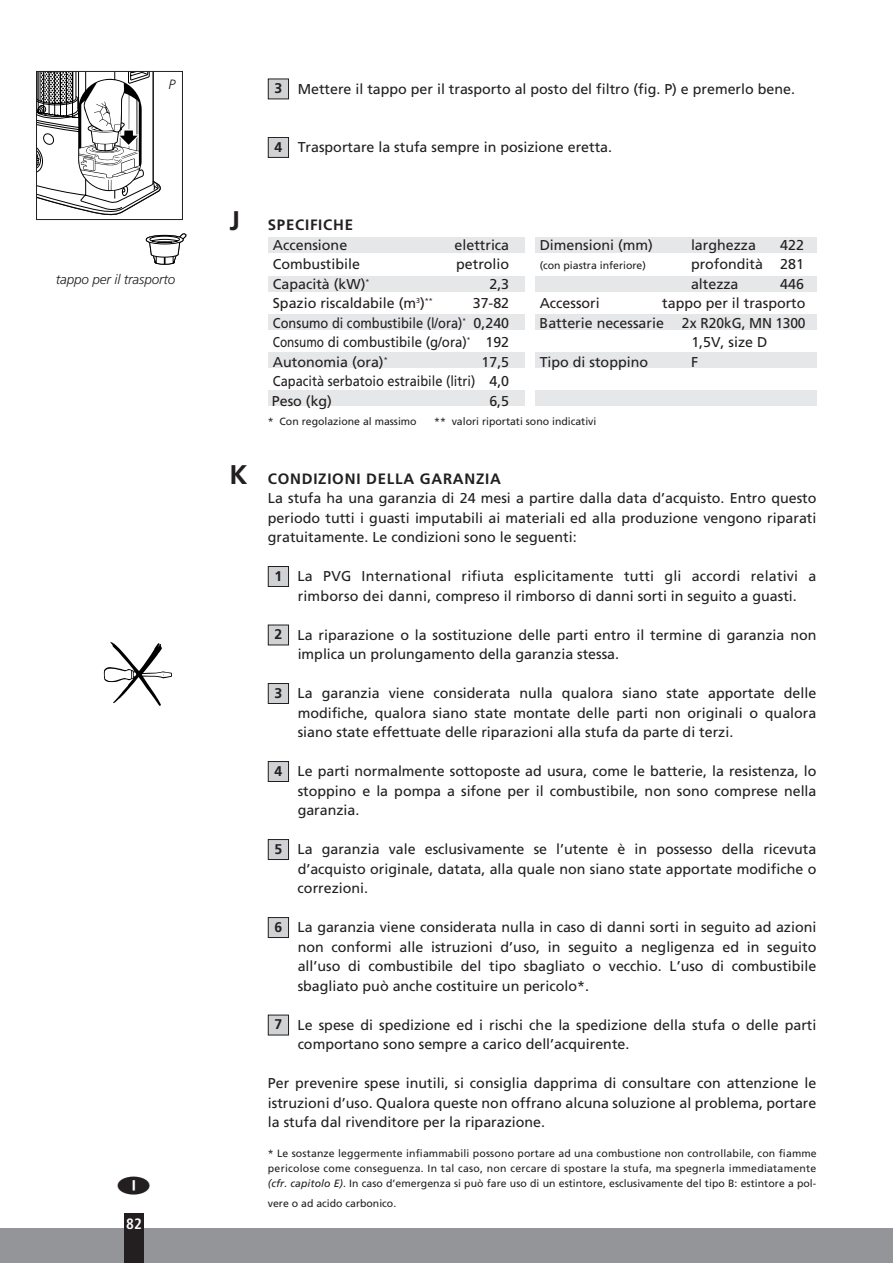
<style>
.page{position:relative;width:893px;height:1263px;background:#fff}
.page>*{position:absolute;margin:0;border:0;box-sizing:border-box;transform-origin:0 0}
.t1{font:700 15px "Frutiger";letter-spacing:.05em;color:#231f20}
.t2{font:700 condensed 15px "Frutiger";color:#fff}
.t3{font:14.25px/19.5px "Frutiger";color:#231f20;text-align:justify}
.t4{font:14.25px "Frutiger";color:#231f20;scale:.9 1}
.t5{font:14.25px "Frutiger";color:#231f20;scale:.83 1}
.t6{font:700 14.1px "Frutiger";color:#231f20}
.bijschrift_buiten_ka{font:italic 300 13.5px "Frutiger";letter-spacing:-.01em;color:#231f20}
.bijsch{font:italic 300 13.5px "Frutiger";color:#231f20}
._13_voetnoot{font:10.5px/15px "Frutiger";letter-spacing:.005em;color:#231f20;text-align:justify}
.body_15mm_inspring{font:10.5px "Frutiger";color:#231f20}
.s1{font-size:27px}
.s2{font-style:italic}
</style>
<div class="page">
<div style="left:268px;top:237px;width:548px;height:16px;background:#e6e7e9"></div>
<div style="left:268px;top:276px;width:548px;height:16px;background:#e6e7e9"></div>
<div style="left:268px;top:314px;width:548px;height:16px;background:#e6e7e9"></div>
<div style="left:268px;top:352px;width:548px;height:16px;background:#e6e7e9"></div>
<div style="left:268px;top:390px;width:548px;height:16px;background:#e6e7e9"></div>
<div style="left:525px;top:236px;width:9px;height:172px;background:#fff"></div>
<div style="left:268px;top:79px;width:21px;height:20px;background:#d1d2d4"></div>
<div style="left:268px;top:79px;width:21px;height:20px;border:1px solid #231f20"></div>
<div style="left:268px;top:137px;width:21px;height:20px;background:#d1d2d4"></div>
<div style="left:268px;top:137px;width:21px;height:21px;border:1px solid #231f20"></div>
<div style="left:268px;top:566px;width:21px;height:20px;background:#d1d2d4"></div>
<div style="left:268px;top:566px;width:21px;height:21px;border:1px solid #231f20"></div>
<div style="left:268px;top:625px;width:21px;height:20px;background:#d1d2d4"></div>
<div style="left:268px;top:625px;width:21px;height:20px;border:1px solid #231f20"></div>
<div style="left:268px;top:683px;width:21px;height:20px;background:#d1d2d4"></div>
<div style="left:268px;top:683px;width:21px;height:21px;border:1px solid #231f20"></div>
<div style="left:268px;top:761px;width:21px;height:20px;background:#d1d2d4"></div>
<div style="left:268px;top:761px;width:21px;height:21px;border:1px solid #231f20"></div>
<div style="left:268px;top:839px;width:21px;height:20px;background:#d1d2d4"></div>
<div style="left:268px;top:839px;width:21px;height:21px;border:1px solid #231f20"></div>
<div style="left:268px;top:917px;width:21px;height:20px;background:#d1d2d4"></div>
<div style="left:268px;top:917px;width:21px;height:21px;border:1px solid #231f20"></div>
<div style="left:268px;top:1015px;width:21px;height:20px;background:#d1d2d4"></div>
<div style="left:268px;top:1015px;width:21px;height:20px;border:1px solid #231f20"></div>
<div style="left:0;top:1229px;width:893px;height:34px;background:#939598"></div>
<div style="left:124px;top:1213px;width:20px;height:50px;background:#231f20"></div>
<svg style="left:104px;top:642px;width:68px;height:64px"></svg>
<svg style="left:145px;top:233px;width:42px;height:32px"></svg>
<svg style="left:38px;top:73px;width:123px;height:143px"></svg>
<div style="left:36px;top:71px;width:147px;height:149px;border:1px solid #231f20"></div>
<p class="bijsch" style="left:169px;top:77px;width:8px">P</p>
<p class="bijschrift_buiten_ka" style="left:56px;top:272px;width:121px">tappo per il trasporto</p>
<p class="t2" style="left:126px;top:1215px;width:17px">82</p>
<p class="t6" style="left:275px;top:80px;width:9px">3</p>
<p class="t3" style="left:298px;top:79px;width:499px">Mettere il tappo per il trasporto al posto del filtro (fig. P) e premerlo bene.</p>
<p class="t6" style="left:275px;top:139px;width:9px">4</p>
<p class="t3" style="left:298px;top:137px;width:316px">Trasportare la stufa sempre in posizione eretta.</p>
<p class="t1" style="left:230px;top:216px;width:125px"><span class="s1">J</span> SPECIFICHE</p>
<p class="t3" style="left:273px;top:235px;width:76px">Accensione</p>
<p class="t3" style="left:455px;top:235px;width:56px">elettrica</p>
<p class="t3" style="left:540px;top:235px;width:115px">Dimensioni (mm)</p>
<p class="t3" style="left:691px;top:235px;width:66px">larghezza</p>
<p class="t3" style="left:780px;top:235px;width:25px">422</p>
<p class="t3" style="left:273px;top:254px;width:89px">Combustibile</p>
<p class="t3" style="left:456px;top:254px;width:55px">petrolio</p>
<p class="_13_voetnoot" style="left:540px;top:258px;width:108px">(con piastra inferiore)</p>
<p class="t3" style="left:691px;top:254px;width:115px">profondità 281</p>
<p class="t3" style="left:273px;top:274px;width:98px">Capacità (kW)<sup>*</sup></p>
<p class="t3" style="left:489px;top:274px;width:21px">2,3</p>
<p class="t3" style="left:691px;top:274px;width:49px">altezza</p>
<p class="t3" style="left:780px;top:274px;width:25px">446</p>
<p class="t3" style="left:273px;top:293px;width:161px">Spazio riscaldabile (m<sup>3</sup>)<sup>**</sup></p>
<p class="t3" style="left:473px;top:293px;width:38px">37-82</p>
<p class="t3" style="left:540px;top:293px;width:62px">Accessori</p>
<p class="t3" style="left:662px;top:293px;width:145px">tappo per il trasporto</p>
<p class="t4" style="left:273px;top:314px;width:264px">Consumo di combustibile (l/ora)<sup>*</sup> 0,240</p>
<p class="t3" style="left:540px;top:313px;width:126px">Batterie necessarie</p>
<p class="t3" style="left:682px;top:313px;width:125px">2x R20kG, MN 1300</p>
<p class="t5" style="left:273px;top:334px;width:286px">Consumo di combustibile (g/ora)<sup>*</sup> 192</p>
<p class="t3" style="left:691px;top:332px;width:78px">1,5V, size D</p>
<p class="t3" style="left:273px;top:352px;width:116px">Autonomia (ora)<sup>*</sup></p>
<p class="t3" style="left:481px;top:352px;width:29px">17,5</p>
<p class="t3" style="left:540px;top:352px;width:110px">Tipo di stoppino</p>
<p class="t3" style="left:691px;top:352px;width:9px">F</p>
<p class="t4" style="left:273px;top:373px;width:264px">Capacità serbatoio estraibile (litri) 4,0</p>
<p class="t3" style="left:272px;top:391px;width:62px">Peso (kg)</p>
<p class="t3" style="left:489px;top:391px;width:21px">6,5</p>
<p class="body_15mm_inspring" style="left:268px;top:415px;width:150px">* Con regolazione al massimo</p>
<p class="body_15mm_inspring" style="left:434px;top:415px;width:164px">** valori riportati sono indicativi</p>
<p class="t1" style="left:230px;top:470px;width:273px"><span class="s1">K</span> CONDIZIONI DELLA GARANZIA</p>
<p class="t3" style="left:268px;top:488px;width:550px">La stufa ha una garanzia di 24 mesi a partire dalla data d’acquisto. Entro questo periodo tutti i guasti imputabili ai materiali ed alla produzione vengono riparati gratuitamente. Le condizioni sono le seguenti:</p>
<p class="t6" style="left:275px;top:568px;width:9px">1</p>
<p class="t3" style="left:298px;top:566px;width:520px">La PVG International rifiuta esplicitamente tutti gli accordi relativi a rimborso dei danni, compreso il rimborso di danni sorti in seguito a guasti.</p>
<p class="t6" style="left:275px;top:626px;width:9px">2</p>
<p class="t3" style="left:298px;top:625px;width:520px">La riparazione o la sostituzione delle parti entro il termine di garanzia non implica un prolungamento della garanzia stessa.</p>
<p class="t6" style="left:275px;top:685px;width:9px">3</p>
<p class="t3" style="left:298px;top:683px;width:520px">La garanzia viene considerata nulla qualora siano state apportate delle modifiche, qualora siano state montate delle parti non originali o qualora siano state effettuate delle riparazioni alla stufa da parte di terzi.</p>
<p class="t6" style="left:275px;top:763px;width:9px">4</p>
<p class="t3" style="left:298px;top:761px;width:520px">Le parti normalmente sottoposte ad usura, come le batterie, la resistenza, lo stoppino e la pompa a sifone per il combustibile, non sono comprese nella garanzia.</p>
<p class="t6" style="left:275px;top:841px;width:9px">5</p>
<p class="t3" style="left:298px;top:839px;width:520px">La garanzia vale esclusivamente se l’utente è in possesso della ricevuta d’acquisto originale, datata, alla quale non siano state apportate modifiche o correzioni.</p>
<p class="t6" style="left:275px;top:919px;width:9px">6</p>
<p class="t3" style="left:298px;top:917px;width:520px">La garanzia viene considerata nulla in caso di danni sorti in seguito ad azioni non conformi alle istruzioni d’uso, in seguito a negligenza ed in seguito all’uso di combustibile del tipo sbagliato o vecchio. L’uso di combustibile sbagliato può anche costituire un pericolo*.</p>
<p class="t6" style="left:275px;top:1016px;width:9px">7</p>
<p class="t3" style="left:298px;top:1015px;width:520px">Le spese di spedizione ed i rischi che la spedizione della stufa o delle parti comportano sono sempre a carico dell’acquirente.</p>
<p class="t3" style="left:268px;top:1073px;width:550px">Per prevenire spese inutili, si consiglia dapprima di consultare con attenzione le istruzioni d’uso. Qualora queste non offrano alcuna soluzione al problema, portare la stufa dal rivenditore per la riparazione.</p>
<p class="_13_voetnoot" style="left:268px;top:1146px;width:550px">* Le sostanze leggermente infiammabili possono portare ad una combustione non controllabile, con fiamme pericolose come conseguenza. In tal caso, non cercare di spostare la stufa, ma spegnerla immediatamente <span class="s2">(cfr. capitolo E)</span>. In caso d’emergenza si può fare uso di un estintore, esclusivamente del tipo B: estintore a pol-</p>
<p class="_13_voetnoot" style="left:268px;top:1195px;width:130px">vere o ad acido carbonico.</p>
</div>
